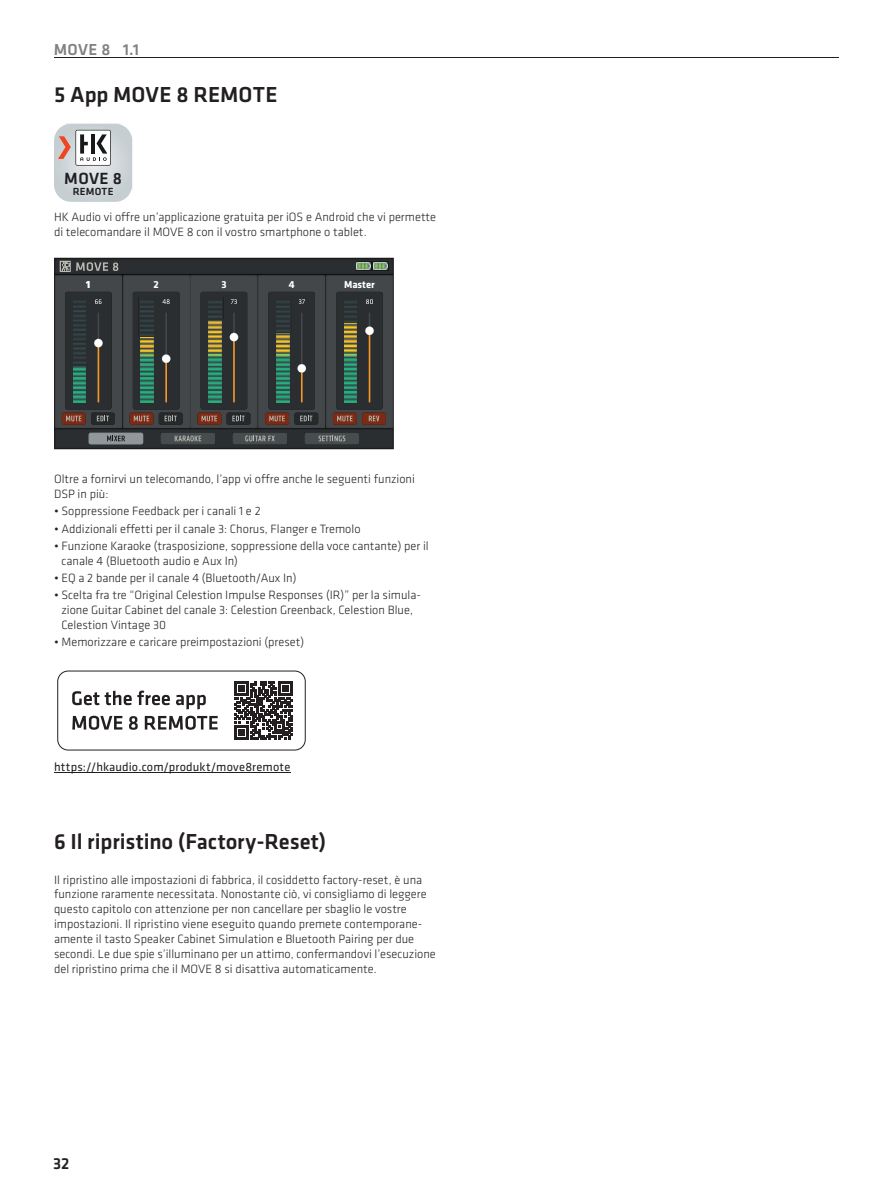
<style>
.page{position:relative;width:893px;height:1191px;background:#fff}
.page>*{position:absolute;margin:0;border:0;box-sizing:border-box;transform-origin:0 0}
.t1{font:500 22.5px "Klavika";color:#231f20}
.t2{font:500 16.8px "Klavika";color:#1f1e20}
.t3{font:500 16.5px "Klavika";color:#808285}
.t4{font:500 16.5px "Klavika";color:#231f20}
.t5{font:300 12.45px/15px "Klavika";color:#231f20}
.t6{font:12.45px "Klavika";letter-spacing:.015em;color:#231f20}
.t7{font:700 10.65px "Klavika";color:#fff}
.t8{font:500 10.65px "Klavika";letter-spacing:.02em;color:#1f1e20}
</style>
<div class="page">
<hr style="left:54px;top:57px;width:785px;height:1px;background:#231f20">
<hr style="left:54px;top:772px;width:236px;height:1px;background:#231f20">
<svg style="left:54px;top:124px;width:78px;height:78px"></svg>
<svg style="left:54px;top:258px;width:340px;height:191px;fill:#2a2e30"></svg>
<svg style="left:234px;top:681px;width:59px;height:58px"></svg>
<svg style="left:72px;top:690px;width:98px;height:15px"></svg>
<svg style="left:176px;top:695px;width:30px;height:14px"></svg>
<svg style="left:72px;top:715px;width:50px;height:14px"></svg>
<svg style="left:129px;top:716px;width:9px;height:13px"></svg>
<svg style="left:145px;top:715px;width:73px;height:14px"></svg>
<div style="left:57px;top:670px;width:249px;height:80px;border:1px solid #231f20;border-radius:11px"></div>
<h3 class="t3" style="left:54px;top:38px;width:87px">MOVE 8 1.1</h3>
<h1 class="t1" style="left:54px;top:79px;width:225px">5 App MOVE 8 REMOTE</h1>
<h2 class="t2" style="left:64px;top:167px;width:59px">MOVE 8</h2>
<p class="t8" style="left:73px;top:185px;width:42px">REMOTE</p>
<p class="t5" style="left:54px;top:209px;width:384px">HK Audio vi offre un’applicazione gratuita per iOS e Android che vi permette di telecomandare il MOVE 8 con il vostro smartphone o tablet.</p>
<p class="t7" style="left:86px;top:277px;width:6px">1</p>
<p class="t7" style="left:153px;top:277px;width:7px">2</p>
<p class="t7" style="left:221px;top:277px;width:7px">3</p>
<p class="t7" style="left:289px;top:277px;width:7px">4</p>
<p class="t7" style="left:344px;top:277px;width:32px">Master</p>
<p class="t5" style="left:54px;top:471px;width:362px">Oltre a fornirvi un telecomando, l’app vi offre anche le seguenti funzioni<br>DSP in più:</p>
<p class="t5" style="left:54px;top:503px;width:208px">• Soppressione Feedback per i canali 1 e 2</p>
<p class="t5" style="left:54px;top:521px;width:308px">• Addizionali effetti per il canale 3: Chorus, Flanger e Tremolo</p>
<p class="t5" style="left:61px;top:538px;width:369px;text-indent:-7px">• Funzione Karaoke (trasposizione, soppressione della voce cantante) per il canale 4 (Bluetooth audio e Aux In)</p>
<p class="t5" style="left:54px;top:570px;width:244px">• EQ a 2 bande per il canale 4 (Bluetooth/Aux In)</p>
<p class="t5" style="left:61px;top:587px;width:361px;text-indent:-7px">• Scelta fra tre “Original Celestion Impulse Responses (IR)” per la simula&shy;zione Guitar Cabinet del canale 3: Celestion Greenback, Celestion Blue,<br>Celestion Vintage 30</p>
<p class="t5" style="left:54px;top:634px;width:252px">• Memorizzare e caricare preimpostazioni (preset)</p>
<p class="t6" style="left:54px;top:759px;width:238px">https://hkaudio.com/produkt/move8remote</p>
<h1 class="t1" style="left:54px;top:826px;width:274px">6 Il ripristino (Factory-Reset)</h1>
<p class="t5" style="left:54px;top:871px;width:383px">Il ripristino alle impostazioni di fabbrica, il cosiddetto factory-reset, è una funzione raramente necessitata. Nonostante ciò, vi consigliamo di leggere questo capitolo con attenzione per non cancellare per sbaglio le vostre impostazioni. Il ripristino viene eseguito quando premete contemporane&shy;amente il tasto Speaker Cabinet Simulation e Bluetooth Pairing per due secondi. Le due spie s’illuminano per un attimo, confermandovi l’esecuzione del ripristino prima che il MOVE 8 si disattiva automaticamente.</p>
<h3 class="t4" style="left:53px;top:1152px;width:18px">32</h3>
</div>
